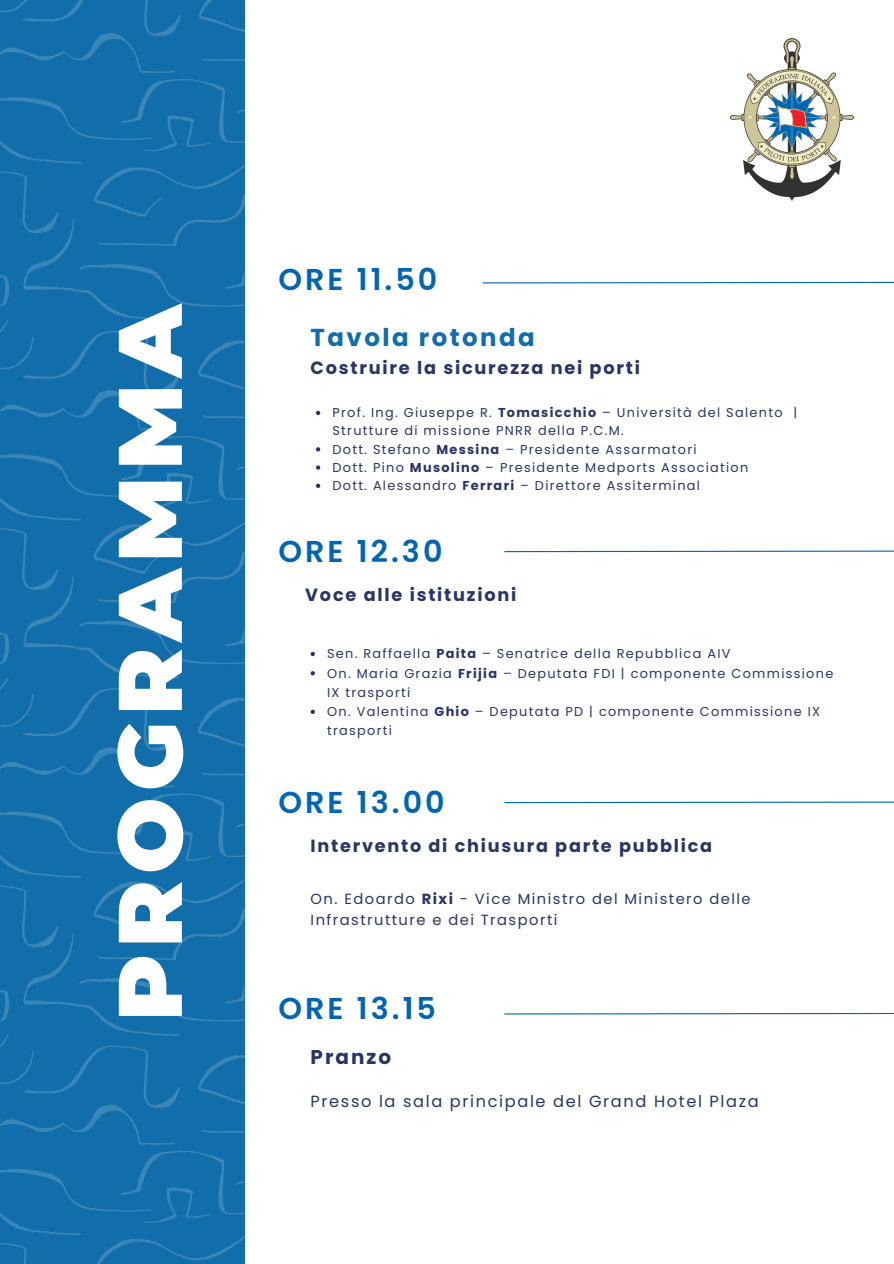
<style>
.page{position:relative;width:894px;height:1264px;background:#fff}
.page>*{position:absolute;margin:0;border:0;box-sizing:border-box;transform-origin:0 0}
.t1{font:900 90px "Montserrat";letter-spacing:.075em;color:#fff}
.t2{font:600 30.15px "Poppins";letter-spacing:.1em;color:#0065b3}
.t3{font:700 24.45px "Poppins";letter-spacing:.1em;color:#126eab}
.t4{font:700 19.95px "Poppins";letter-spacing:.1em;color:#2b3467}
.t5{font:700 17.7px "Poppins";letter-spacing:.1em;color:#2b3467}
.t6{font:16.2px "Poppins";letter-spacing:.1em;color:#2b3467}
.t7{font:14.7px/21.3px "Poppins";letter-spacing:.1em;color:#2b3467}
.t8{font:12.9px/19.4px "Poppins";letter-spacing:.1em;color:#2b3467}
.s1{font-weight:700}
</style>
<div class="page">
<svg style="left:0;top:0;width:244px;height:1263px;background:#146fab"></svg>
<img style="left:730px;top:39px;width:123px;height:162px">
<svg style="left:504px;top:550px;width:389px;height:2px"></svg>
<svg style="left:504px;top:801px;width:389px;height:2px"></svg>
<svg style="left:504px;top:1012px;width:389px;height:3px"></svg>
<svg style="left:310px;top:652px;width:5px;height:4px"></svg>
<svg style="left:310px;top:671px;width:5px;height:4px"></svg>
<svg style="left:310px;top:709px;width:5px;height:5px"></svg>
<svg style="left:316px;top:411px;width:4px;height:4px"></svg>
<svg style="left:316px;top:447px;width:4px;height:4px"></svg>
<svg style="left:316px;top:465px;width:4px;height:5px"></svg>
<svg style="left:316px;top:483px;width:4px;height:5px"></svg>
<svg style="left:482px;top:281px;width:411px;height:3px"></svg>
<p class="t1" style="left:95px;top:1021px;width:721px;rotate:-90deg">PROGRAMMA</p>
<h4 class="t2" style="left:278px;top:258px;width:160px">ORE 11.50</h4>
<p class="t3" style="left:310px;top:321px;width:225px">Tavola rotonda</p>
<p class="t5" style="left:310px;top:356px;width:331px">Costruire la sicurezza nei porti</p>
<p class="t8" style="left:332px;top:403px;width:466px;line-height:18.1px">Prof. Ing. Giuseppe R. <span class="s1">Tomasicchio</span> – Università del Salento |<br>Strutture di missione PNRR della P.C.M.</p>
<p class="t8" style="left:332px;top:439px;width:365px">Dott. Stefano <span class="s1">Messina</span> – Presidente Assarmatori</p>
<p class="t8" style="left:332px;top:457px;width:417px">Dott. Pino <span class="s1">Musolino</span> – Presidente Medports Association</p>
<h4 class="t8" style="left:332px;top:476px;width:369px">Dott. Alessandro <span class="s1">Ferrari</span> – Direttore Assiterminal</h4>
<p class="t2" style="left:278px;top:530px;width:165px">ORE 12.30</p>
<p class="t5" style="left:305px;top:583px;width:213px">Voce alle istituzioni</p>
<p class="t8" style="left:327px;top:644px;width:405px">Sen. Raffaella <span class="s1">Paita</span> – Senatrice della Repubblica AIV</p>
<p class="t8" style="left:327px;top:663px;width:507px">On. Maria Grazia <span class="s1">Frijia</span> – Deputata FDI | componente Commissione<br>IX trasporti</p>
<p class="t8" style="left:327px;top:702px;width:494px">On. Valentina <span class="s1">Ghio</span> – Deputata PD | componente Commissione IX trasporti</p>
<p class="t2" style="left:278px;top:781px;width:168px">ORE 13.00</p>
<p class="t5" style="left:310px;top:833px;width:403px">Intervento di chiusura parte pubblica</p>
<p class="t7" style="left:310px;top:888px;width:441px">On. Edoardo <span class="s1">Rixi</span> - Vice Ministro del Ministero delle<br>Infrastrutture e dei Trasporti</p>
<h1 class="t2" style="left:278px;top:987px;width:159px">ORE 13.15</h1>
<h4 class="t4" style="left:310px;top:1042px;width:82px">Pranzo</h4>
<p class="t6" style="left:310px;top:1090px;width:449px">Presso la sala principale del Grand Hotel Plaza</p>
</div>
